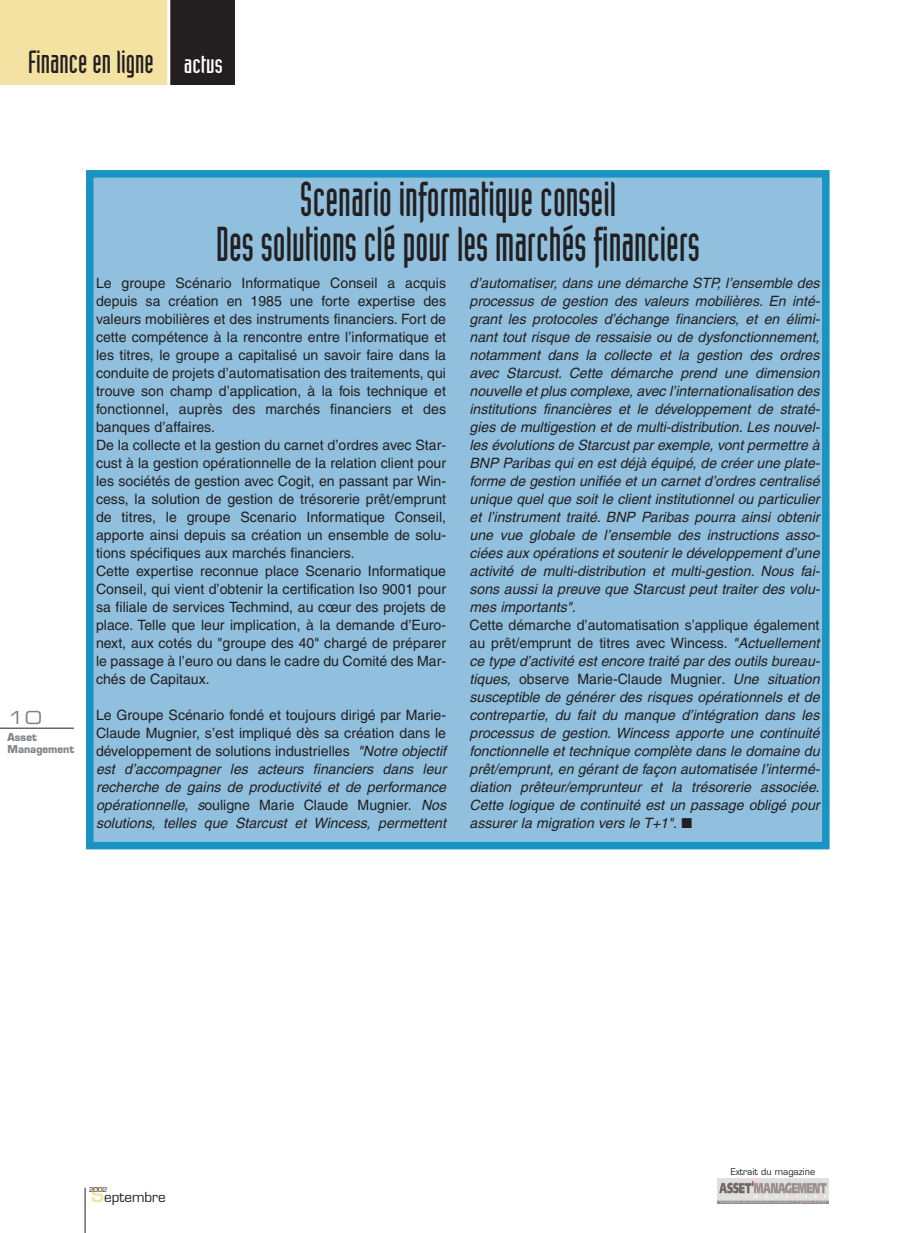
<style>
.page{position:relative;width:914px;height:1233px;background:#fff}
.page>*{position:absolute;margin:0;border:0;box-sizing:border-box;transform-origin:0 0}
.t1{font:48px/45px "Industria Solid";color:#231f20;text-align:center;scale:.9 1}
.t2{font:31.5px "Industria Solid";color:#231f20}
.t3{font:18px "Eurostile Extended Two";color:#808285}
.t4{font:italic 14.25px/18px "Helvetica";color:#231f20;text-align:justify}
.t5{font:14.25px/18px "Helvetica";color:#231f20}
.t6{font:13.5px "Eurostile";color:#231f20}
.t7{font:700 10.5px/12.6px "Eurostile";color:#808285;scale:.95 1}
.t8{font:9px "Eurostile";color:#231f20}
.t9{font:6.6px "Eurostile";color:#231f20}
.s1{font-size:24px;color:#fff}
.s2{font-style:normal}
.s3{font-weight:600;font-size:19.5px;color:#f4e2a2}
</style>
<div class="page">
<hr style="left:0;top:728px;width:74px;height:1px;background:#231f20">
<hr style="left:85px;top:1188px;width:1px;height:45px;background:#231f20">
<div style="left:169px;top:0;width:66px;height:85px;background:#231f20"></div>
<div style="left:0;top:0;width:170px;height:85px;background:#f4e2a2"></div>
<hr style="left:167px;top:0;width:3px;height:85px;background:#fff">
<div style="left:90px;top:174px;width:735px;height:672px;background:#90c0dd"></div>
<div style="left:86px;top:170px;width:743px;height:679px;border:8px solid #1993c1"></div>
<img style="left:717px;top:1178px;width:111px;height:25px">
<h2 class="t2" style="left:28px;top:50px;width:196px">Finance en ligne <span class="s1">actus</span></h2>
<p class="t3" style="left:8px;top:711px;width:36px">10</p>
<p class="t7" style="left:8px;top:732px;width:72px">Asset<br>Management</p>
<h1 class="t1" style="left:216px;top:180px;width:539px">Scenario informatique conseil<br>Des solutions clé pour les marchés financiers</h1>
<p class="t5" style="left:96px;top:275px;width:351px">Le groupe Scénario Informatique Conseil a acquis depuis sa création en 1985 une forte expertise des valeurs mobilières et des instruments financiers. Fort de cette compétence à la rencontre entre l’informatique et les titres, le groupe a capitalisé un savoir faire dans la conduite de projets d’automatisation des traitements, qui trouve son champ d’application, à la fois technique et fonctionnel, auprès des marchés financiers et des banques d’affaires.<br>De la collecte et la gestion du carnet d’ordres avec Star&shy;cust à la gestion opérationnelle de la relation client pour les sociétés de gestion avec Cogit, en passant par Win&shy;cess, la solution de gestion de trésorerie prêt/emprunt de titres, le groupe Scenario Informatique Conseil, apporte ainsi depuis sa création un ensemble de solu&shy;tions spécifiques aux marchés financiers.<br>Cette expertise reconnue place Scenario Informatique Conseil, qui vient d’obtenir la certification Iso 9001 pour sa filiale de services Techmind, au cœur des projets de place. Telle que leur implication, à la demande d’Euro&shy;next, aux cotés du "groupe des 40" chargé de préparer le passage à l’euro ou dans le cadre du Comité des Mar&shy;chés de Capitaux.</p>
<p class="t4" style="left:96px;top:707px;width:351px"><span class="s2">Le Groupe Scénario fondé et toujours dirigé par Marie-Claude Mugnier, s’est impliqué dès sa création dans le développement de solutions industrielles</span> "Notre objectif est d’accompagner les acteurs financiers dans leur recherche de gains de productivité et de performance opérationnelle, s<span class="s2">ouligne Marie Claude Mugnier.</span> Nos solutions, telles que Starcust et Wincess, permettent</p>
<p class="t4" style="left:469px;top:275px;width:352px">d’automatiser, dans une démarche STP, l’ensemble des processus de gestion des valeurs mobilières. En inté&shy;grant les protocoles d’échange financiers, et en élimi&shy;nant tout risque de ressaisie ou de dysfonctionnement, notamment dans la collecte et la gestion des ordres avec Starcust. Cette démarche prend une dimension nouvelle et plus complexe, avec l’internationalisation des institutions financières et le développement de straté&shy;gies de multigestion et de multi-distribution. Les nouvel&shy;les évolutions de Starcust par exemple, vont permettre à BNP Paribas qui en est déjà équipé, de créer une plate&shy;forme de gestion unifiée et un carnet d’ordres centralisé unique quel que soit le client institutionnel ou particulier et l’instrument traité. BNP Paribas pourra ainsi obtenir une vue globale de l’ensemble des instructions asso&shy;ciées aux opérations et soutenir le développement d’une activité de multi-distribution et multi-gestion. Nous fai&shy;sons aussi la preuve que Starcust peut traiter des volu&shy;mes importants".</p>
<p class="t4" style="left:469px;top:617px;width:352px"><span class="s2">Cette démarche d’automatisation s’applique également au prêt/emprunt de titres avec Wincess.</span> "Actuellement ce type d’activité est encore traité par des outils bureau&shy;tiques, <span class="s2">observe Marie-Claude Mugnier</span>. Une situation susceptible de générer des risques opérationnels et de contrepartie, du fait du manque d’intégration dans les processus de gestion. Wincess apporte une continuité fonctionnelle et technique complète dans le domaine du prêt/emprunt, en gérant de façon automatisée l’intermé&shy;diation prêteur/emprunteur et la trésorerie associée.<br>Cette logique de continuité est un passage obligé pour assurer la migration vers le T+1"<span class="s2">.</span> ■</p>
<p class="t9" style="left:89px;top:1187px;width:20px">2002</p>
<p class="t6" style="left:91px;top:1192px;width:76px"><span class="s3">S</span>eptembre</p>
<p class="t8" style="left:730px;top:1168px;width:86px">Extrait du magazine</p>
</div>
